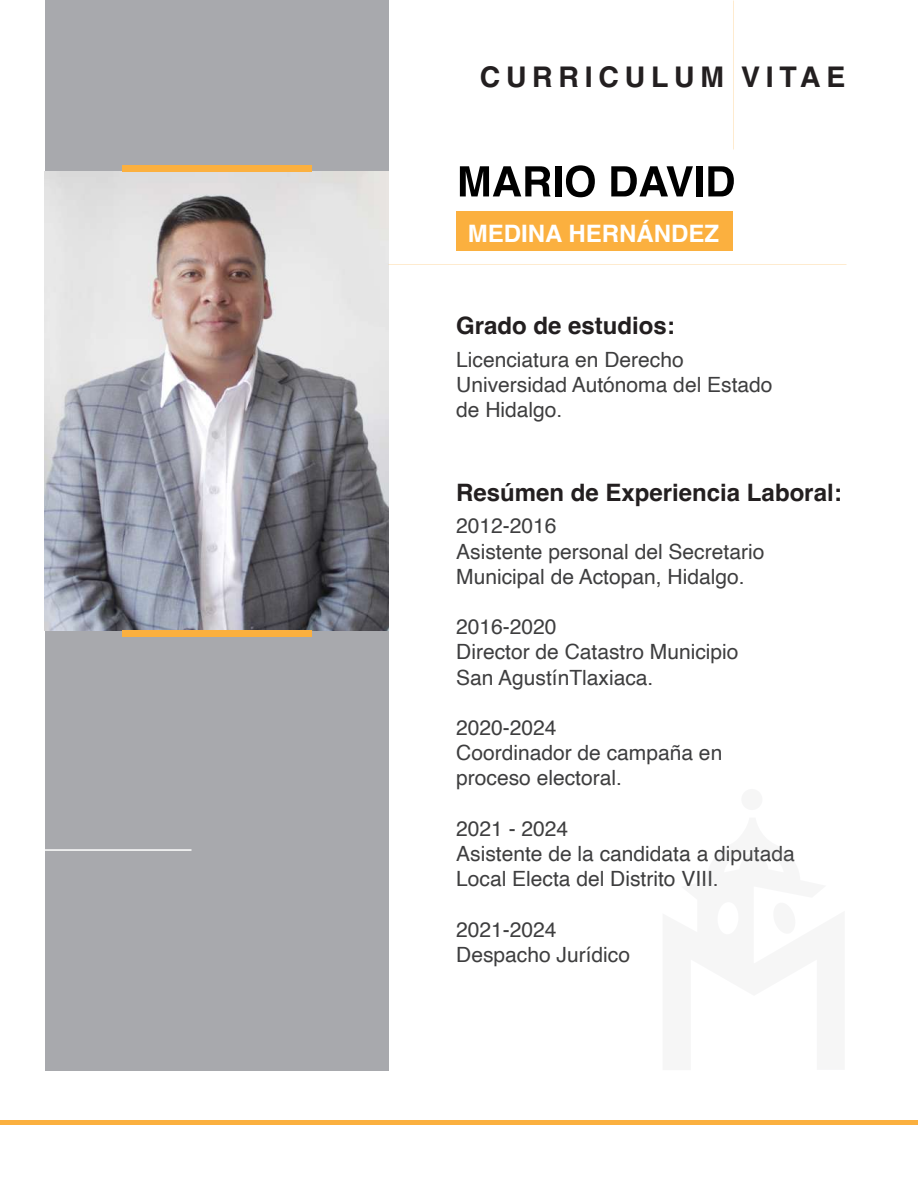
<style>
.page{position:relative;width:918px;height:1188px;background:#fff}
.page>*{position:absolute;margin:0;border:0;box-sizing:border-box;transform-origin:0 0}
.t1{font:700 28.5px "Helvetica LT Std";letter-spacing:.2em;color:#231f20}
.t2{font:700 24px "Helvetica";color:#231f20}
.t3{font:700 24px "Helvetica";color:#fff}
.t4{font:21px/25.2px "Helvetica";color:#3e3e3f}
</style>
<div class="page">
<div style="left:456px;top:212px;width:277px;height:39px;background:#fbb03f"></div>
<div style="left:45px;top:0;width:344px;height:1070px;background:#a8a9ad"></div>
<img style="left:45px;top:172px;width:344px;height:458px">
<div style="left:0;top:1120px;width:918px;height:5px;background:#fbb03f"></div>
<hr style="left:45px;top:849px;width:147px;height:2px;background:#fff">
<div style="left:741px;top:789px;width:21px;height:21px;background:#f6f6f6;border-radius:50%"></div>
<div style="left:122px;top:166px;width:189px;height:6px;background:#fbb03f"></div>
<div style="left:122px;top:630px;width:189px;height:6px;background:#fbb03f"></div>
<svg style="left:460px;top:166px;width:90px;height:30px"></svg>
<div style="left:555px;top:166px;width:6px;height:30px;background:#000"></div>
<svg style="left:566px;top:165px;width:29px;height:32px"></svg>
<svg style="left:611px;top:166px;width:82px;height:30px"></svg>
<div style="left:696px;top:166px;width:6px;height:30px;background:#000"></div>
<svg style="left:708px;top:166px;width:26px;height:30px"></svg>
<h1 class="t1" style="left:480px;top:59px;width:367px">CURRICULUM VITAE</h1>
<p class="t3" style="left:468px;top:219px;width:253px">MEDINA HERNÁNDEZ</p>
<p class="t2" style="left:456px;top:311px;width:220px">Grado de estudios:</p>
<p class="t4" style="left:456px;top:348px;width:318px">Licenciatura en Derecho<br>Universidad Autónoma del Estado de Hidalgo.</p>
<p class="t2" style="left:456px;top:478px;width:387px">Resúmen de Experiencia Laboral:</p>
<p class="t4" style="left:456px;top:514px;width:310px">2012-2016<br>Asistente personal del Secretario<br>Municipal de Actopan, Hidalgo.</p>
<p class="t4" style="left:456px;top:615px;width:284px">2016-2020<br>Director de Catastro Municipio<br>San AgustínTlaxiaca.</p>
<p class="t4" style="left:456px;top:716px;width:268px">2020-2024<br>Coordinador de campaña en proceso electoral.</p>
<p class="t4" style="left:456px;top:817px;width:340px">2021 - 2024<br>Asistente de la candidata a diputada<br>Local Electa del Distrito VIII.</p>
<p class="t4" style="left:456px;top:917px;width:175px">2021-2024<br>Despacho Jurídico</p>
</div>
